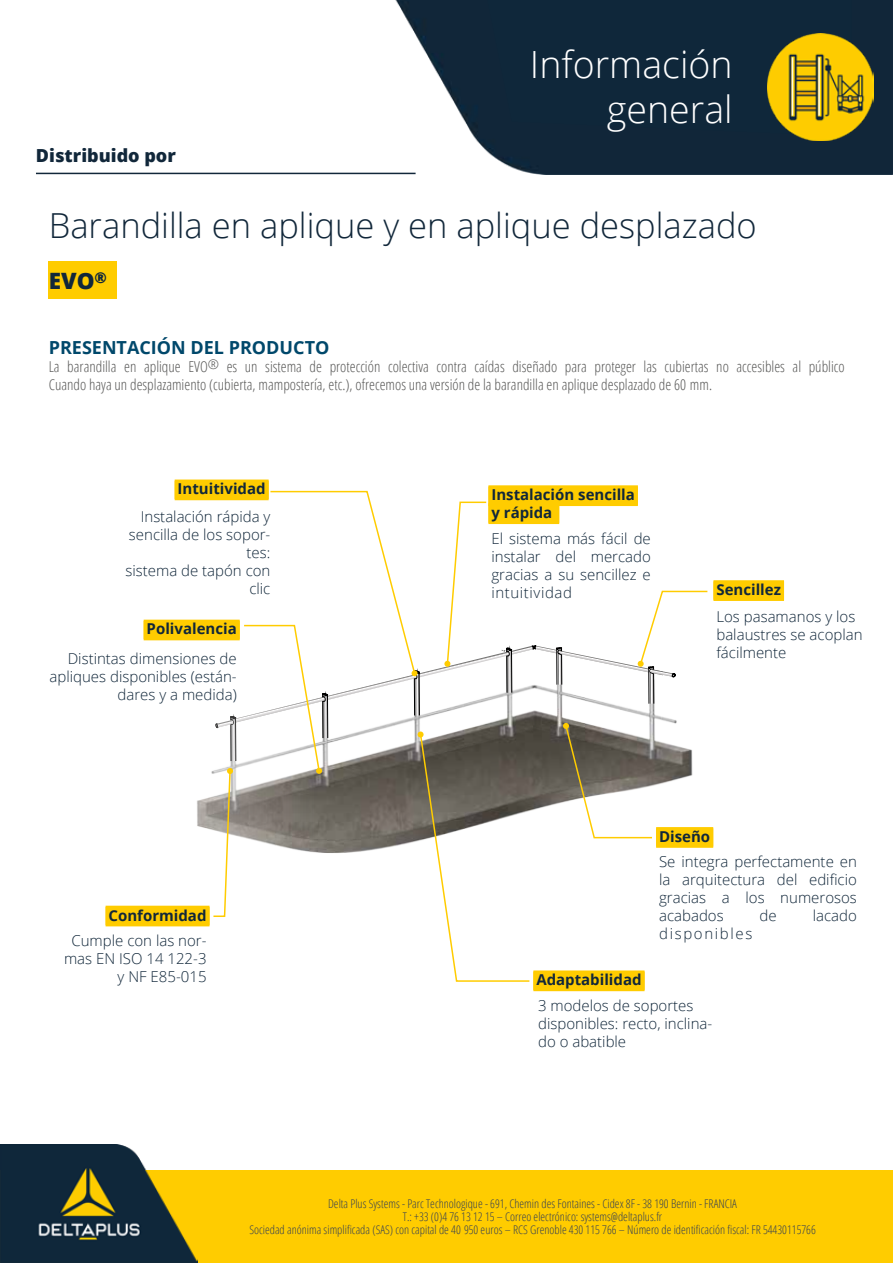
<style>
.page{position:relative;width:893px;height:1263px;background:#fff}
.page>*{position:absolute;margin:0;border:0;box-sizing:border-box;transform-origin:0 0}
.t1{font:300 37.5px/45px "Open Sans";color:#fff;text-align:right}
.t2{font:300 34.5px "Open Sans";color:#11273a}
.t3{font:800 22.5px "Open Sans";color:#11273a}
.t4{font:700 18px "Open Sans";color:#00486b}
.t5{font:800 18px "Open Sans";color:#11273a}
.t6{font:300 15px/18px "Open Sans";color:#11273a;text-align:right}
.t7{font:300 condensed 15px/18px "Open Sans";color:#575756}
.t8{font:700 15px/18px "Open Sans";color:#11273a}
.t9{font:300 15px "Open Sans";letter-spacing:.11em;color:#11273a}
.t10{font:300 condensed 12px/13px "Open Sans";color:#354054;text-align:center}
</style>
<div class="page">
<img style="left:296px;top:0;width:597px;height:174px">
<svg style="left:423px;top:0;width:64px;height:137px;fill:#112639"></svg>
<hr style="left:36px;top:173px;width:380px;height:1px;background:#11273a">
<img style="left:0;top:1145px;width:146px;height:25px">
<svg style="left:0;top:1170px;width:893px;height:93px;background:#d5af0b"></svg>
<div style="left:487px;top:0;width:365px;height:137px;background:#0f273a"></div>
<img style="left:767px;top:34px;width:107px;height:106px">
<div style="left:49px;top:261px;width:68px;height:38px;background:#fc0"></div>
<div style="left:533px;top:972px;width:112px;height:19px;background:#fc0"></div>
<div style="left:656px;top:827px;width:57px;height:19px;background:#ffd014"></div>
<div style="left:656px;top:828px;width:57px;height:20px;background:#fc0"></div>
<div style="left:106px;top:906px;width:104px;height:19px;background:#fc0"></div>
<div style="left:106px;top:907px;width:104px;height:19px;background:#fc0"></div>
<div style="left:144px;top:620px;width:96px;height:19px;background:#fc0"></div>
<div style="left:144px;top:621px;width:96px;height:19px;background:#fc0"></div>
<div style="left:713px;top:580px;width:71px;height:20px;background:#ffd83d"></div>
<div style="left:713px;top:581px;width:71px;height:20px;background:#fc0"></div>
<div style="left:175px;top:479px;width:94px;height:20px;background:#fc0"></div>
<div style="left:175px;top:481px;width:94px;height:19px;background:#fc0"></div>
<div style="left:488px;top:485px;width:150px;height:20px;background:#fd5"></div>
<div style="left:488px;top:486px;width:150px;height:20px;background:#fc0"></div>
<svg style="left:212px;top:490px;width:497px;height:492px"></svg>
<p class="t5" style="left:36px;top:142px;width:141px">Distribuido por</p>
<h1 class="t1" style="left:530px;top:41px;width:204px">Información general</h1>
<h2 class="t2" style="left:49px;top:202px;width:709px">Barandilla en aplique y en aplique desplazado</h2>
<h3 class="t3" style="left:49px;top:263px;width:60px">EVO<sup>®</sup></h3>
<p class="t4" style="left:49px;top:335px;width:282px">PRESENTACIÓN DEL PRODUCTO</p>
<p class="t7" style="left:49px;top:357px;width:797px">La barandilla en aplique EVO<sup>®</sup> es un sistema de protección colectiva contra caídas diseñado para proteger las cubiertas no accesibles al público<br>Cuando haya un desplazamiento (cubierta, mampostería, etc.), ofrecemos una versión de la barandilla en aplique desplazado de 60 mm.</p>
<p class="t8" style="left:178px;top:479px;width:90px">Intuitividad</p>
<p class="t6" style="left:125px;top:507px;width:146px">Instalación rápida y sencilla de los sopor&shy;tes:<br>sistema de tapón con clic</p>
<p class="t8" style="left:147px;top:620px;width:92px">Polivalencia</p>
<p class="t6" style="left:50px;top:649px;width:189px">Distintas dimensiones de apliques disponibles (están&shy;dares y a medida)</p>
<p class="t8" style="left:109px;top:906px;width:99px">Conformidad</p>
<p class="t6" style="left:64px;top:931px;width:144px">Cumple con las nor&shy;mas EN ISO 14 122-3 y NF E85-015</p>
<p class="t8" style="left:491px;top:485px;width:145px">Instalación sencilla y rápida</p>
<p class="t6" style="left:491px;top:529px;width:161px;text-align:justify">El sistema más fácil de instalar del mercado gracias a su sencillez e intuitividad</p>
<p class="t8" style="left:716px;top:580px;width:66px">Sencillez</p>
<p class="t6" style="left:716px;top:607px;width:148px;text-align:left">Los pasamanos y los balaustres se acoplan fácilmente</p>
<p class="t8" style="left:536px;top:970px;width:107px">Adaptabilidad</p>
<p class="t8" style="left:659px;top:827px;width:53px">Diseño</p>
<p class="t6" style="left:659px;top:852px;width:199px;text-align:justify">Se integra perfectamente en la arquitectura del edificio gracias a los numerosos acabados</p>
<p class="t6" style="left:760px;top:906px;width:19px">de</p>
<p class="t6" style="left:813px;top:906px;width:46px">lacado</p>
<p class="t9" style="left:659px;top:924px;width:95px">disponibles</p>
<p class="t6" style="left:538px;top:996px;width:176px;text-align:left">3 modelos de soportes disponibles: recto, inclina&shy;do o abatible</p>
<p class="t10" style="left:249px;top:1197px;width:568px">Delta Plus Systems - Parc Technologique - 691, Chemin des Fontaines - Cidex 8F - 38 190 Bernin - FRANCIA<br>T.: +33 (0)4 76 13 12 15 – Correo electrónico: systems@deltaplus.fr<br>Sociedad anónima simplificada (SAS) con capital de 40 950 euros – RCS Grenoble 430 115 766 – Número de identificación fiscal: FR 54430115766</p>
</div>
